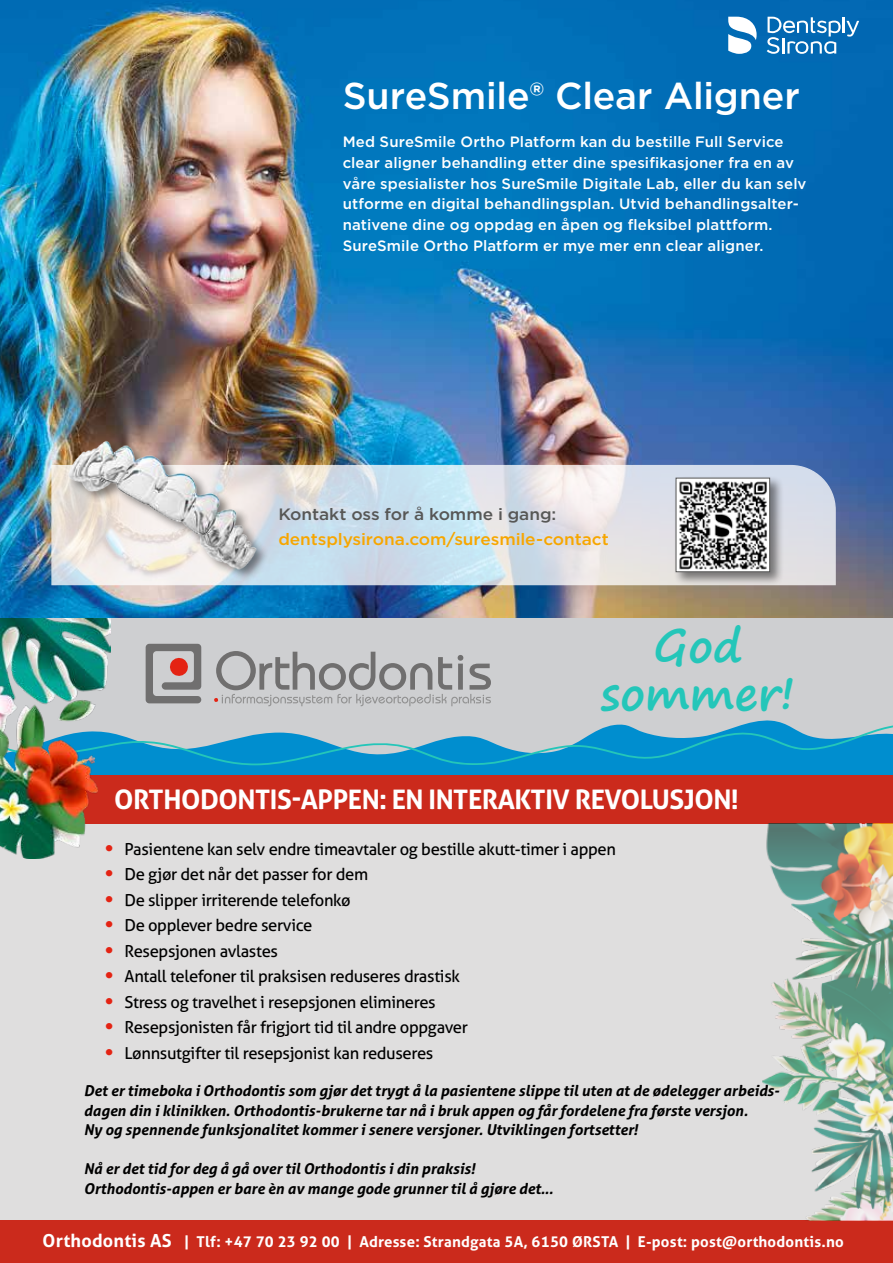
<style>
.page{position:relative;width:893px;height:1263px;background:#fff}
.page>*{position:absolute;margin:0;border:0;box-sizing:border-box;transform-origin:0 0}
.t1{font:700 44.7px/48px "Segoe Print";color:#24c6b9;text-align:center}
.t2{font:500 37.35px "Gotham";letter-spacing:-.005em;color:#fff}
.t3{font:700 27px "Aller";letter-spacing:-.02em;color:#fff}
.t4{font:16.5px "Aller";letter-spacing:-.02em;color:#000}
.t5{font:500 16.5px "Gotham";letter-spacing:-.005em;color:#f7a600;scale:1.05 1}
.t6{font:500 16.5px "Gotham";letter-spacing:-.005em;color:#575756;scale:1.05 1}
.t7{font:italic 700 15px/19.5px "Aller";color:#000}
.t8{font:500 15px/21px "Gotham";letter-spacing:.01em;color:#fff}
.t9{font:700 15px "Aller";letter-spacing:.015em;color:#fff}
.s1{font-weight:700;font-size:21px;color:#e42313}
.s2{font-size:18px}
</style>
<div class="page">
<div style="left:0;top:823px;width:893px;height:397px;background:#dfdede"></div>
<div style="left:0;top:617px;width:893px;height:164px;background:#cecfd1"></div>
<svg style="left:214px;top:651px;width:277px;height:55px"></svg>
<svg style="left:146px;top:644px;width:55px;height:59px"></svg>
<div style="left:0;top:1220px;width:893px;height:43px;background:#cb2a1c"></div>
<img style="left:0;top:0;width:893px;height:618px">
<svg style="left:51px;top:464px;width:785px;height:122px;background:#d4dee7"></svg>
<div style="left:68px;top:439px;width:201px;height:142px;background:#000;opacity:.48"></div>
<img style="left:66px;top:426px;width:192px;height:145px">
<svg style="left:767px;top:17px;width:92px;height:37px"></svg>
<svg style="left:728px;top:17px;width:29px;height:37px"></svg>
<div style="left:674px;top:476px;width:110px;height:110px;background:#000;opacity:.49"></div>
<img style="left:678px;top:480px;width:90px;height:90px">
<div style="left:676px;top:478px;width:94px;height:94px;border:1px solid #575756"></div>
<div style="left:110px;top:765px;width:783px;height:10px;background:#008ecf"></div>
<svg style="left:110px;top:720px;width:783px;height:45px;fill:#008ecf"></svg>
<div style="left:0;top:775px;width:893px;height:48px;background:#cb2a1c"></div>
<img style="left:0;top:619px;width:110px;height:239px">
<img style="left:763px;top:824px;width:130px;height:396px">
<h2 class="t2" style="left:343px;top:71px;width:459px">SureSmile® Clear Aligner</h2>
<p class="t8" style="left:343px;top:131px;width:465px">Med SureSmile Ortho Platform kan du bestille Full Service clear aligner behandling etter dine spesifikasjoner fra en av våre spesialister hos SureSmile Digitale Lab, eller du kan selv utforme en digital behandlingsplan. Utvid behandlingsalter&shy;nativene dine og oppdag en åpen og fleksibel plattform.<br>SureSmile Ortho Platform er mye mer enn clear aligner.</p>
<p class="t6" style="left:278px;top:503px;width:266px">Kontakt oss for å komme i gang:</p>
<p class="t5" style="left:278px;top:528px;width:316px">dentsplysirona.com/suresmile-contact</p>
<h1 class="t1" style="left:601px;top:621px;width:195px">God sommer!</h1>
<h3 class="t3" style="left:114px;top:782px;width:626px">ORTHODONTIS-APPEN: EN INTERAKTIV REVOLUSJON!</h3>
<p class="t4" style="left:105px;top:838px;width:513px"><span class="s1">•</span> Pasientene kan selv endre timeavtaler og bestille akutt-timer i appen</p>
<p class="t4" style="left:105px;top:864px;width:265px"><span class="s1">•</span> De gjør det når det passer for dem</p>
<p class="t4" style="left:105px;top:889px;width:248px"><span class="s1">•</span> De slipper irriterende telefonkø</p>
<p class="t4" style="left:105px;top:915px;width:209px"><span class="s1">•</span> De opplever bedre service</p>
<p class="t4" style="left:105px;top:940px;width:175px"><span class="s1">•</span> Resepsjonen avlastes</p>
<p class="t4" style="left:105px;top:966px;width:357px"><span class="s1">•</span> Antall telefoner til praksisen reduseres drastisk</p>
<p class="t4" style="left:105px;top:991px;width:333px"><span class="s1">•</span> Stress og travelhet i resepsjonen elimineres</p>
<p class="t4" style="left:105px;top:1017px;width:365px"><span class="s1">•</span> Resepsjonisten får frigjort tid til andre oppgaver</p>
<p class="t4" style="left:105px;top:1042px;width:330px"><span class="s1">•</span> Lønnsutgifter til resepsjonist kan reduseres</p>
<p class="t7" style="left:84px;top:1081px;width:697px">Det er timeboka i Orthodontis som gjør det trygt å la pasientene slippe til uten at de ødelegger arbeids&shy;dagen din i klinikken. Orthodontis-brukerne tar nå i bruk appen og får fordelene fra første versjon.<br>Ny og spennende funksjonalitet kommer i senere versjoner. Utviklingen fortsetter!</p>
<p class="t7" style="left:84px;top:1159px;width:471px">Nå er det tid for deg å gå over til Orthodontis i din praksis!<br>Orthodontis-appen er bare èn av mange gode grunner til å gjøre det…</p>
<p class="t9" style="left:43px;top:1232px;width:803px"><span class="s2">Orthodontis AS</span> | Tlf: +47 70 23 92 00 | Adresse: Strandgata 5A, 6150 ØRSTA | E-post: post@orthodontis.no</p>
</div>
